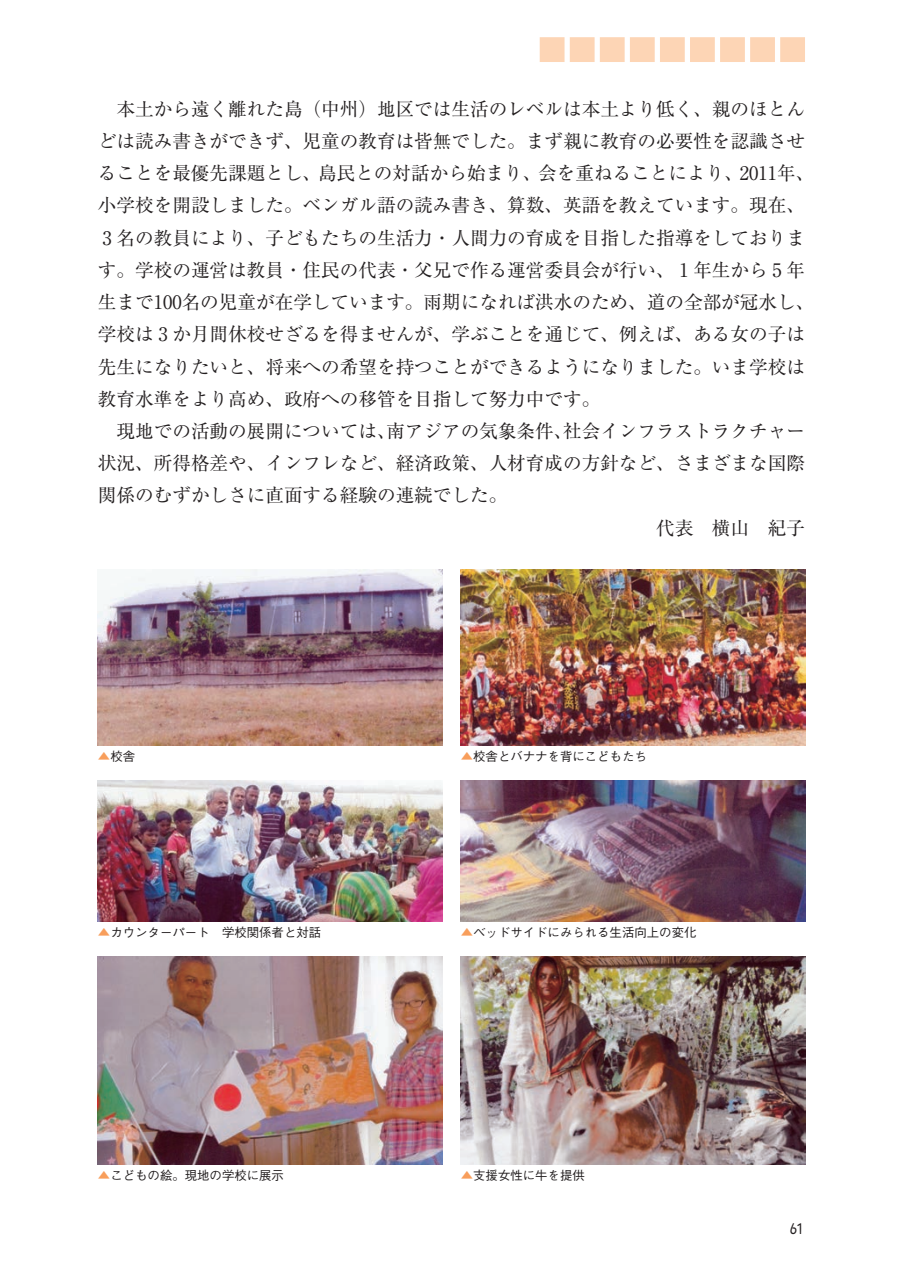
<style>
.page{position:relative;width:903px;height:1275px;background:#fff}
.page>*{position:absolute;margin:0;border:0;box-sizing:border-box;transform-origin:0 0}
.t1{font:18.55px "Ryumin Pr 6 N";color:#231f20}
.t2{font:500 13.65px "Taka Hand Std";color:#231f20}
.t3{font:500 12.42px "Gothic BBB Pr 6 N";color:#231f20}
.s1{font-family:"Gothic BBB Pro";color:#f89e5b}
</style>
<div class="page">
<svg style="left:540px;top:37px;width:265px;height:25px"></svg>
<img style="left:461px;top:569px;width:344px;height:176px">
<img style="left:98px;top:956px;width:344px;height:209px">
<img style="left:461px;top:956px;width:344px;height:209px">
<img style="left:461px;top:780px;width:344px;height:141px">
<img style="left:98px;top:780px;width:344px;height:141px">
<img style="left:98px;top:569px;width:344px;height:176px">
<p class="t1" style="left:98px;top:94px;width:708px">　本土から遠く離れた島（中州）地区では生活のレベルは本土より低く、親のほとん</p>
<p class="t1" style="left:98px;top:126px;width:708px">どは読み書きができず、児童の教育は皆無でした。まず親に教育の必要性を認識させ</p>
<p class="t1" style="left:98px;top:159px;width:718px">ることを最優先課題とし、島民との対話から始まり、会を重ねることにより、2011年、</p>
<p class="t1" style="left:98px;top:191px;width:708px">小学校を開設しました。ベンガル語の読み書き、算数、英語を教えています。現在、</p>
<p class="t1" style="left:103px;top:223px;width:704px">3 名の教員により、子どもたちの生活力・人間力の育成を目指した指導をしておりま</p>
<p class="t1" style="left:98px;top:255px;width:708px">す。学校の運営は教員・住民の代表・父兄で作る運営委員会が行い、 1 年生から 5 年</p>
<p class="t1" style="left:98px;top:287px;width:718px">生まで100名の児童が在学しています。雨期になれば洪水のため、道の全部が冠水し、</p>
<p class="t1" style="left:98px;top:320px;width:708px">学校は 3 か月間休校せざるを得ませんが、学ぶことを通じて、例えば、ある女の子は</p>
<p class="t1" style="left:98px;top:352px;width:708px">先生になりたいと、将来への希望を持つことができるようになりました。いま学校は</p>
<p class="t1" style="left:98px;top:384px;width:504px">教育水準をより高め、政府への移管を目指して努力中です。</p>
<p class="t1" style="left:98px;top:416px;width:708px">　現地での活動の展開については、南アジアの気象条件、社会インフラストラクチャー</p>
<p class="t1" style="left:98px;top:449px;width:708px">状況、所得格差や、インフレなど、経済政策、人材育成の方針など、さまざまな国際</p>
<p class="t1" style="left:98px;top:481px;width:411px">関係のむずかしさに直面する経験の連続でした。</p>
<p class="t1" style="left:656px;top:513px;width:150px">代表　横山　紀子</p>
<p class="t3" style="left:98px;top:747px;width:39px"><span class="s1">▲</span>校舎</p>
<p class="t3" style="left:461px;top:747px;width:188px"><span class="s1">▲</span>校舎とバナナを背にこどもたち</p>
<p class="t3" style="left:98px;top:923px;width:225px"><span class="s1">▲</span>カウンターパート　学校関係者と対話</p>
<p class="t3" style="left:461px;top:923px;width:237px"><span class="s1">▲</span>ベッドサイドにみられる生活向上の変化</p>
<p class="t3" style="left:98px;top:1166px;width:188px"><span class="s1">▲</span>こどもの絵。現地の学校に展示</p>
<p class="t3" style="left:461px;top:1166px;width:126px"><span class="s1">▲</span>支援女性に牛を提供</p>
<p class="t2" style="left:790px;top:1219px;width:15px">61</p>
</div>
